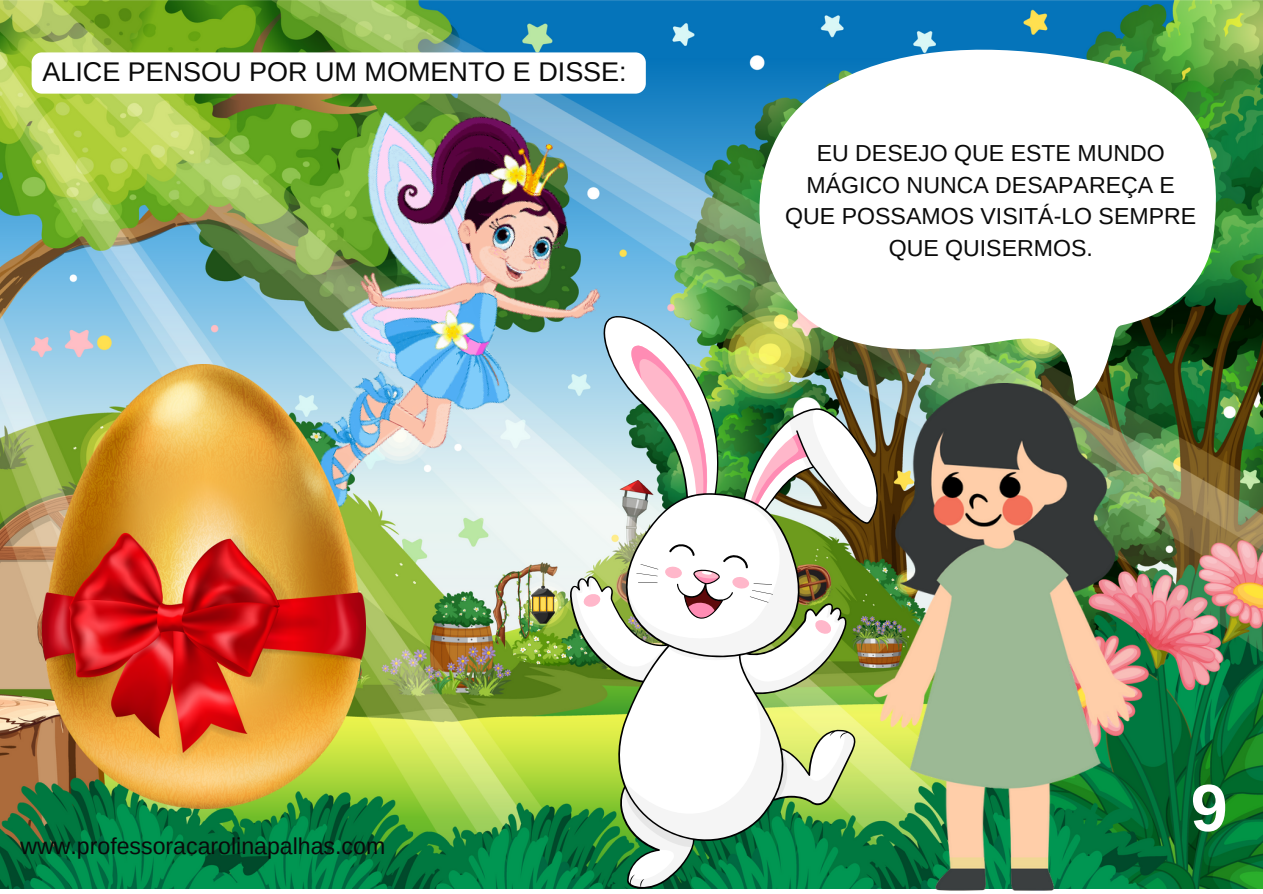
<style>
.page{position:relative;width:1263px;height:894px;background:#fff}
.page>*{position:absolute;margin:0;border:0;box-sizing:border-box;transform-origin:0 0}
.t1{font:700 66.6px "Arimo";color:#fff}
.t2{font:27px "Arimo";color:#0a0a0a}
.t3{font:23.1px/31.5px "Arimo";color:#0a0a0a;text-align:center}
</style>
<div class="page">
<img style="left:0;top:0;width:1263px;height:887px">
<img style="left:898px;top:401px;width:237px;height:490px">
<svg style="left:569px;top:401px;width:329px;height:488px;background:#738949"></svg>
<img style="left:569px;top:315px;width:313px;height:573px">
<div style="left:32px;top:52px;width:614px;height:42px;background:#fff;border-radius:10px"></div>
<img style="left:221px;top:73px;width:431px;height:497px">
<svg style="left:734px;top:44px;width:485px;height:357px"></svg>
<img style="left:42px;top:365px;width:323px;height:443px">
<p class="t2" style="left:42px;top:57px;width:586px">ALICE PENSOU POR UM MOMENTO E DISSE:</p>
<p class="t3" style="left:785px;top:137px;width:412px">EU DESEJO QUE ESTE MUNDO<br>MÁGICO NUNCA DESAPAREÇA E<br>QUE POSSAMOS VISITÁ-LO SEMPRE<br>QUE QUISERMOS.</p>
<p class="t3" style="left:20px;top:830px;width:366px">www.professoracarolinapalhas.com</p>
<h1 class="t1" style="left:1191px;top:770px;width:39px">9</h1>
</div>
